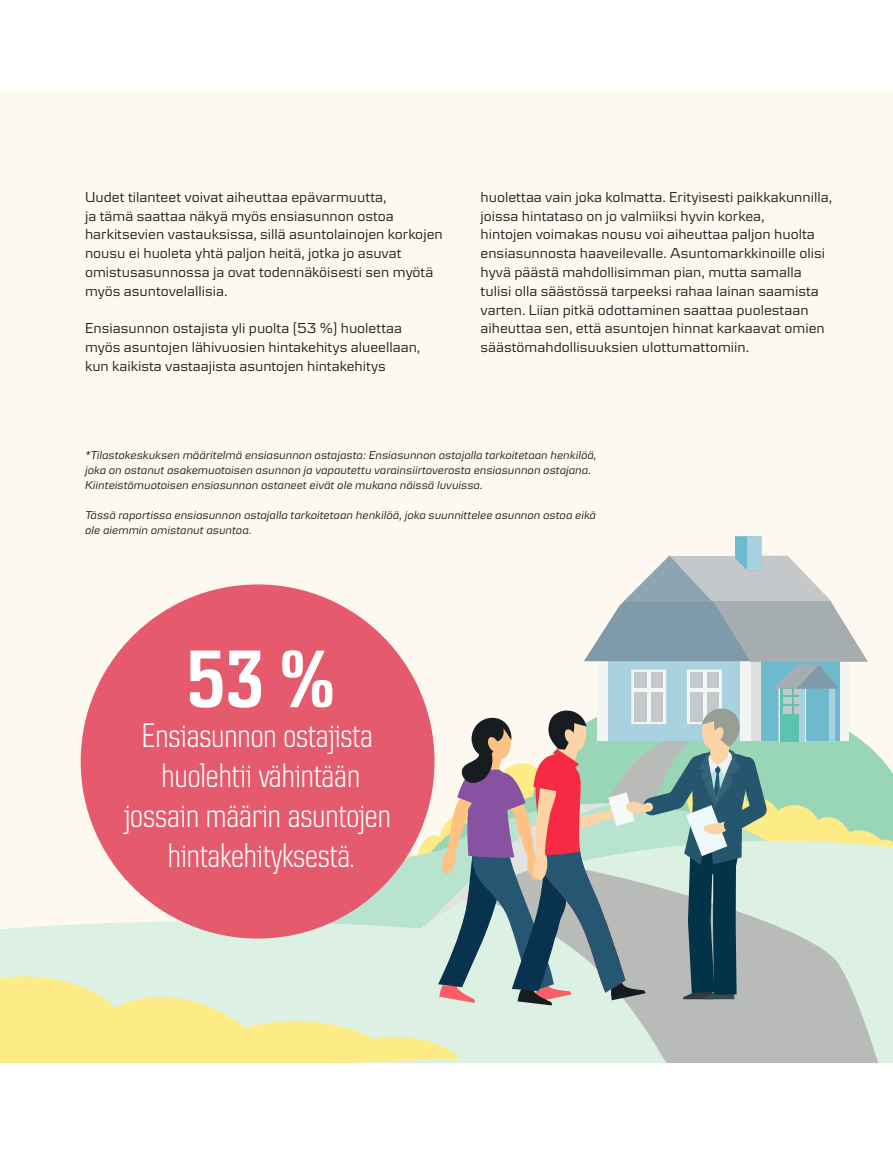
<style>
.page{position:relative;width:893px;height:1149px;background:#fff}
.page>*{position:absolute;margin:0;border:0;box-sizing:border-box;transform-origin:0 0}
.t1{font:600 condensed 85.05px "Danske";color:#fff}
.t2{font:300 condensed 35.4px/39.9px "Danske";color:#fff;text-align:center}
.t3{font:15px/18.8px "Danske Textv 2";color:#231f20}
.t4{font:italic 12px/15px "Danske Textv 2";color:#231f20}
</style>
<div class="page">
<div style="left:0;top:89px;width:893px;height:974px;background:#fef9f0"></div>
<svg style="left:474px;top:1017px;width:416px;height:45px;background:#c9d4cd"></svg>
<svg style="left:0;top:918px;width:460px;height:144px;background:#e9eebd"></svg>
<svg style="left:380px;top:536px;width:513px;height:481px"></svg>
<div style="left:81px;top:584px;width:353px;height:354px;background:#e65a6d;border-radius:50%"></div>
<p class="t3" style="left:85px;top:187px;width:359px">Uudet tilanteet voivat aiheuttaa epävarmuutta,<br>ja tämä saattaa näkyä myös ensiasunnon ostoa harkitsevien vastauksissa, sillä asuntolainojen korkojen nousu ei huoleta yhtä paljon heitä, jotka jo asuvat omistusasunnossa ja ovat todennäköisesti sen myötä myös asuntovelallisia.</p>
<p class="t3" style="left:85px;top:318px;width:337px">Ensiasunnon ostajista yli puolta (53 %) huolettaa myös asuntojen lähivuosien hintakehitys alueellaan, kun kaikista vastaajista asuntojen hintakehitys</p>
<p class="t3" style="left:480px;top:187px;width:353px">huolettaa vain joka kolmatta. Erityisesti paikkakunnilla, joissa hintataso on jo valmiiksi hyvin korkea,<br>hintojen voimakas nousu voi aiheuttaa paljon huolta ensiasunnosta haaveilevalle. Asuntomarkkinoille olisi hyvä päästä mahdollisimman pian, mutta samalla tulisi olla säästössä tarpeeksi rahaa lainan saamista varten. Liian pitkä odottaminen saattaa puolestaan aiheuttaa sen, että asuntojen hinnat karkaavat omien säästömahdollisuuksien ulottumattomiin.</p>
<p class="t4" style="left:85px;top:446px;width:513px">*Tilastokeskuksen määritelmä ensiasunnon ostajasta: Ensiasunnon ostajalla tarkoitetaan henkilöä, joka on ostanut osakemuotoisen asunnon ja vapautettu varainsiirtoverosta ensiasunnon ostajana.<br>Kiinteistömuotoisen ensiasunnon ostaneet eivät ole mukana näissä luvuissa.</p>
<p class="t4" style="left:85px;top:506px;width:513px">Tässä raportissa ensiasunnon ostajalla tarkoitetaan henkilöä, joka suunnittelee asunnon ostoa eikä ole aiemmin omistanut asuntoa.</p>
<h1 class="t1" style="left:187px;top:632px;width:150px">53 %</h1>
<h2 class="t2" style="left:124px;top:715px;width:268px">Ensiasunnon ostajista huolehtii vähintään jossain määrin asuntojen hintakehityksestä.</h2>
</div>
